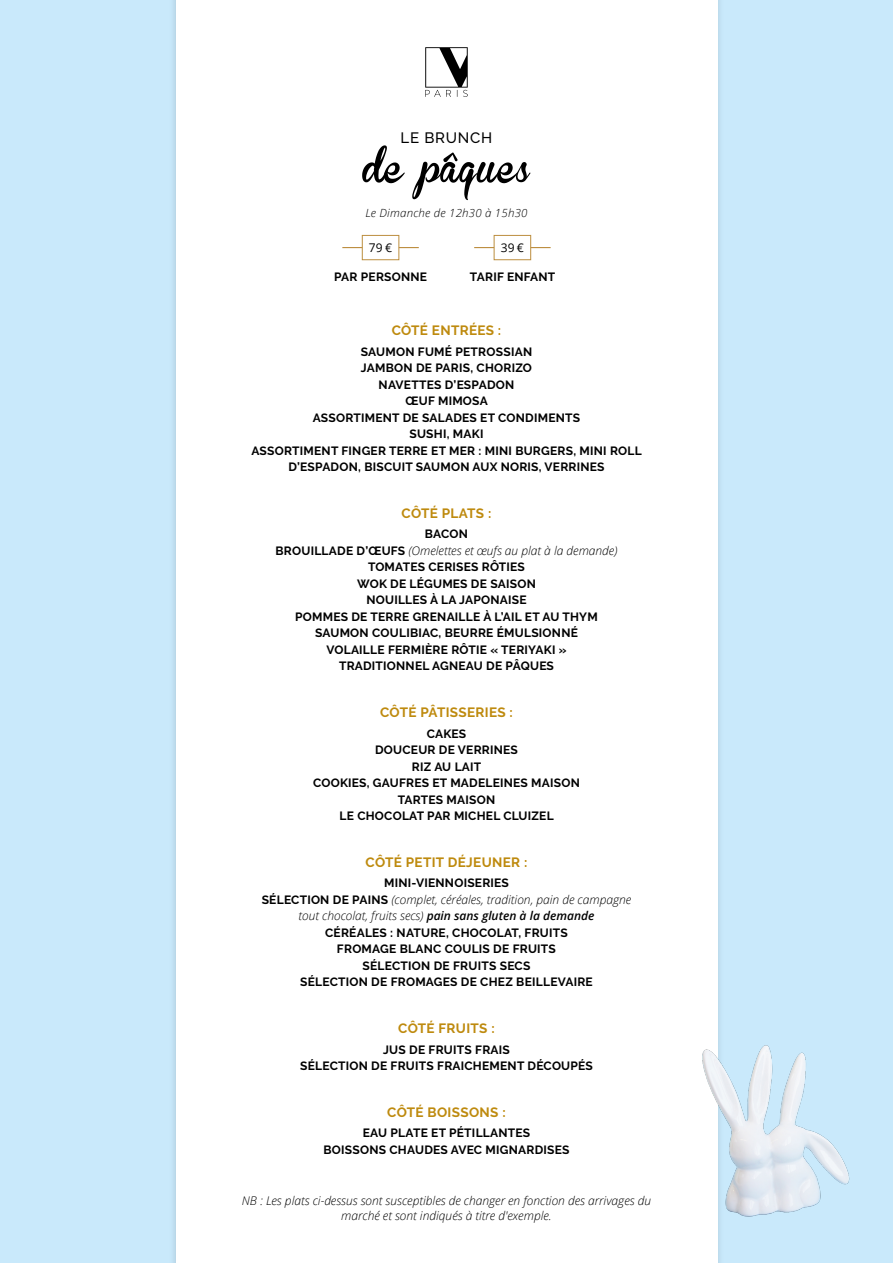
<style>
.page{position:relative;width:893px;height:1263px;background:#c9e9fb}
.page>*{position:absolute;margin:0;border:0;box-sizing:border-box;transform-origin:0 0}
.t1{font:51px "Brannboll FPERSONALUSEONLY";color:#000}
.t2{font:500 15px "Raleway";letter-spacing:.05em;color:#000}
.t3{font:700 13.5px "Raleway";letter-spacing:.025em;color:#be8a0e}
.t4{font:700 12px/16.5px "Raleway";letter-spacing:.02em;color:#000;text-align:center}
.t5{font:italic 300 12px/16.5px "Open Sans";color:#000;text-align:center}
.t6{font:12px "Open Sans";color:#000}
.t7{font:italic 300 11.25px "Open Sans";letter-spacing:.02em;color:#000}
.s1{font-family:"Raleway";font-weight:700;font-style:normal}
.s2{font-weight:600}
</style>
<div class="page">
<div style="left:168px;top:0;width:557px;height:1263px;background:#c3e2f4"></div>
<div style="left:176px;top:0;width:541px;height:1263px;background:#fff"></div>
<hr style="left:342px;top:247px;width:77px;height:1px;background:#bc8e3f">
<div style="left:362px;top:235px;width:37px;height:25px;background:#fff;border:1px solid #bc8e3f"></div>
<hr style="left:474px;top:247px;width:77px;height:1px;background:#bc8e3f">
<div style="left:494px;top:235px;width:37px;height:25px;background:#fff;border:1px solid #bc8e3f"></div>
<img style="left:702px;top:1035px;width:148px;height:191px">
<svg style="left:425px;top:47px;width:43px;height:50px"></svg>
<p class="t2" style="left:401px;top:129px;width:93px">LE BRUNCH</p>
<h1 class="t1" style="left:363px;top:133px;width:169px">de pâques</h1>
<p class="t7" style="left:365px;top:205px;width:164px">Le Dimanche de 12h30 à 15h30</p>
<p class="t6" style="left:369px;top:240px;width:25px">79 €</p>
<p class="t4" style="left:334px;top:268px;width:95px">PAR PERSONNE</p>
<p class="t6" style="left:501px;top:240px;width:25px">39 €</p>
<p class="t4" style="left:470px;top:268px;width:87px">TARIF ENFANT</p>
<p class="t3" style="left:392px;top:322px;width:111px">CÔTÉ ENTRÉES :</p>
<p class="t4" style="left:251px;top:343px;width:392px">SAUMON FUMÉ PETROSSIAN<br>JAMBON DE PARIS, CHORIZO<br>NAVETTES D’ESPADON<br>ŒUF MIMOSA<br>ASSORTIMENT DE SALADES ET CONDIMENTS<br>SUSHI, MAKI<br>ASSORTIMENT FINGER TERRE ET MER : MINI BURGERS, MINI ROLL<br>D’ESPADON, BISCUIT SAUMON AUX NORIS, VERRINES</p>
<p class="t3" style="left:401px;top:505px;width:91px">CÔTÉ PLATS :</p>
<p class="t4" style="left:425px;top:526px;width:45px">BACON</p>
<p class="t5" style="left:276px;top:542px;width:343px"><span class="s1">BROUILLADE D’ŒUFS</span> (Omelettes et œufs au plat à la demande)</p>
<p class="t4" style="left:295px;top:559px;width:304px">TOMATES CERISES RÔTIES<br>WOK DE LÉGUMES DE SAISON<br>NOUILLES À LA JAPONAISE<br>POMMES DE TERRE GRENAILLE À L’AIL ET AU THYM<br>SAUMON COULIBIAC, BEURRE ÉMULSIONNÉ<br>VOLAILLE FERMIÈRE RÔTIE « TERIYAKI »<br>TRADITIONNEL AGNEAU DE PÂQUES</p>
<p class="t3" style="left:380px;top:704px;width:134px">CÔTÉ PÂTISSERIES :</p>
<p class="t4" style="left:313px;top:725px;width:268px">CAKES<br>DOUCEUR DE VERRINES<br>RIZ AU LAIT<br>COOKIES, GAUFRES ET MADELEINES MAISON<br>TARTES MAISON<br>LE CHOCOLAT PAR MICHEL CLUIZEL</p>
<p class="t3" style="left:365px;top:854px;width:163px">CÔTÉ PETIT DÉJEUNER :</p>
<p class="t4" style="left:384px;top:875px;width:126px">MINI-VIENNOISERIES</p>
<p class="t5" style="left:262px;top:891px;width:371px"><span class="s1">SÉLECTION DE PAINS</span> (complet, céréales, tradition, pain de campagne tout chocolat, fruits secs) <span class="s2">pain sans gluten à la demande</span></p>
<p class="t4" style="left:300px;top:924px;width:294px">CÉRÉALES : NATURE, CHOCOLAT, FRUITS FROMAGE BLANC COULIS DE FRUITS<br>SÉLECTION DE FRUITS SECS<br>SÉLECTION DE FROMAGES DE CHEZ BEILLEVAIRE</p>
<p class="t3" style="left:398px;top:1020px;width:98px">CÔTÉ FRUITS :</p>
<p class="t4" style="left:300px;top:1041px;width:294px">JUS DE FRUITS FRAIS<br>SÉLECTION DE FRUITS FRAICHEMENT DÉCOUPÉS</p>
<p class="t3" style="left:387px;top:1104px;width:120px">CÔTÉ BOISSONS :</p>
<p class="t4" style="left:323px;top:1125px;width:247px">EAU PLATE ET PÉTILLANTES<br>BOISSONS CHAUDES AVEC MIGNARDISES</p>
<p class="t5" style="left:242px;top:1193px;width:411px;line-height:14.4px">NB : Les plats ci-dessus sont susceptibles de changer en fonction des arrivages du marché et sont indiqués à titre d'exemple.</p>
</div>
